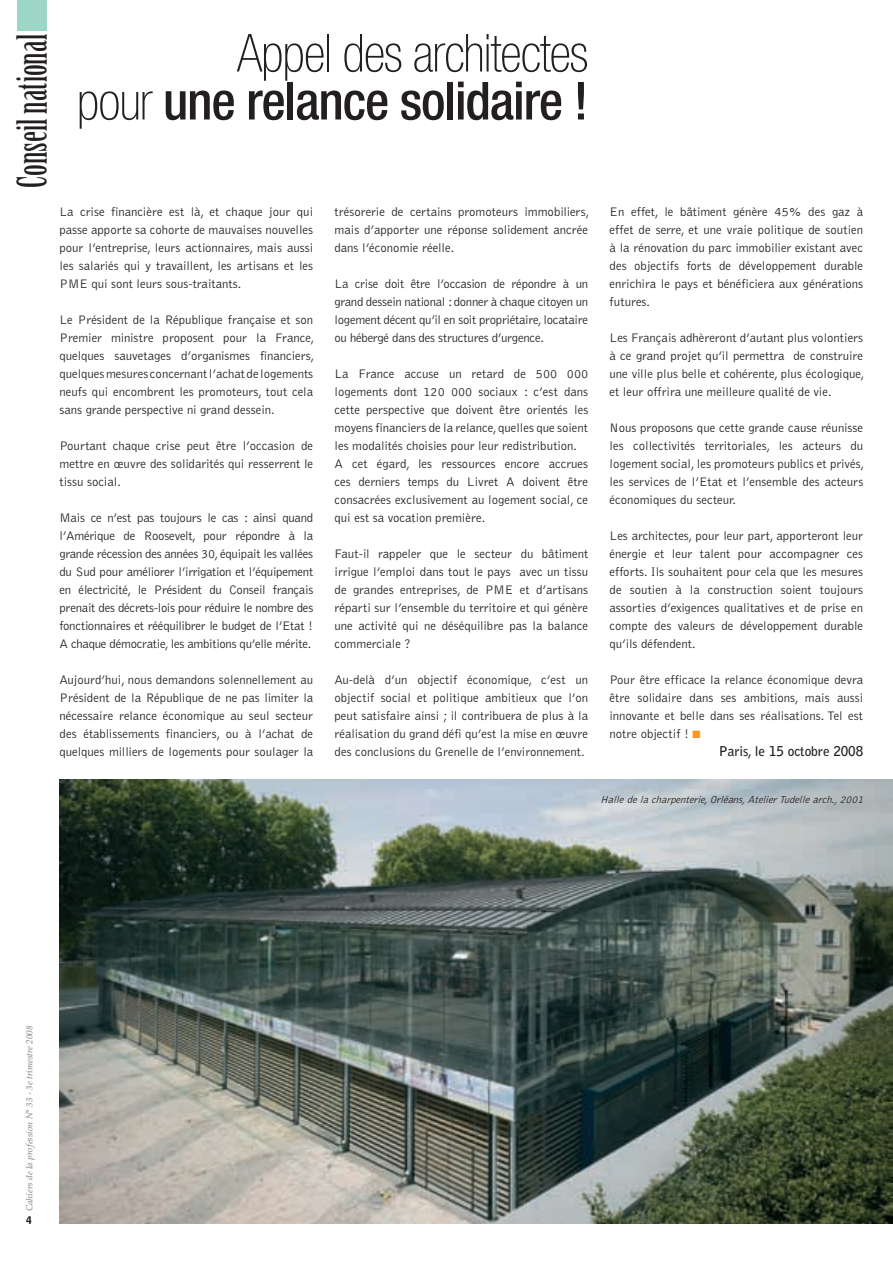
<style>
.page{position:relative;width:893px;height:1263px;background:#fff}
.page>*{position:absolute;margin:0;border:0;box-sizing:border-box;transform-origin:0 0}
.t1{font:100 condensed 52.5px/48px "Helvetica Neue";letter-spacing:-.02em;color:#231f20;text-align:right}
.t2{font:40.5px "Birch";color:#231f20}
.t3{font:700 13.5px "Bell Gothic";letter-spacing:-.01em;color:#231f20}
.t4{font:300 12.75px/18px "Bell Gothic";color:#231f20;text-align:justify}
.t5{font:italic 300 10.5px "Bell Gothic";color:#231f20}
.t6{font:900 10.5px "Bell Gothic";color:#231f20}
.t7{font:italic 500 9px "Palatino";color:#8e8f93}
.s1{font-weight:500}
.s2{color:#f7971d}
</style>
<div class="page">
<img style="left:60px;top:780px;width:833px;height:443px">
<div style="left:17px;top:0;width:30px;height:30px;background:#9ed6c6"></div>
<h2 class="t2" style="left:11px;top:188px;width:155px;rotate:-90deg">Conseil national</h2>
<h1 class="t1" style="left:77px;top:29px;width:513px">Appel des architectes<br>pour <span class="s1">une relance solidaire !</span></h1>
<p class="t4" style="left:60px;top:203px;width:255px">La crise financière est là, et chaque jour qui passe apporte sa cohorte de mauvaises nouvelles pour l’entreprise, leurs actionnaires, mais aussi les salariés qui y travaillent, les artisans et les PME qui sont leurs sous-traitants.</p>
<p class="t4" style="left:60px;top:311px;width:256px">Le Président de la République française et son Premier ministre proposent pour la France, quelques sauvetages d’organismes financiers, quelques mesures concernant l’achat de logements neufs qui encombrent les promoteurs, tout cela sans grande perspective ni grand dessein.</p>
<p class="t4" style="left:60px;top:437px;width:255px">Pourtant chaque crise peut être l’occasion de mettre en œuvre des solidarités qui resserrent le tissu social.</p>
<p class="t4" style="left:60px;top:509px;width:255px">Mais ce n’est pas toujours le cas : ainsi quand l’Amérique de Roosevelt, pour répondre à la grande récession des années 30, équipait les vallées du Sud pour améliorer l’irrigation et l’équipement en électricité, le Président du Conseil français prenait des décrets-lois pour réduire le nombre des fonctionnaires et rééquilibrer le budget de l’Etat !<br>A chaque démocratie, les ambitions qu’elle mérite.</p>
<p class="t4" style="left:60px;top:671px;width:255px">Aujourd’hui, nous demandons solennellement au Président de la République de ne pas limiter la nécessaire relance économique au seul secteur des établissements financiers, ou à l’achat de quelques milliers de logements pour soulager la</p>
<p class="t4" style="left:335px;top:203px;width:256px">trésorerie de certains promoteurs immobiliers, mais d’apporter une réponse solidement ancrée dans l’économie réelle.</p>
<p class="t4" style="left:335px;top:275px;width:255px">La crise doit être l’occasion de répondre à un grand dessein national : donner à chaque citoyen un logement décent qu’il en soit propriétaire, locataire ou hébergé dans des structures d’urgence.</p>
<p class="t4" style="left:335px;top:365px;width:255px;text-align:left">La France accuse un retard de 500 000 logements dont 120 000 sociaux : c’est dans cette perspective que doivent être orientés les moyens financiers de la relance, quelles que soient les modalités choisies pour leur redistribution.<br>A cet égard, les ressources encore accrues ces derniers temps du Livret A doivent être consacrées exclusivement au logement social, ce qui est sa vocation première.</p>
<p class="t4" style="left:335px;top:545px;width:255px">Faut-il rappeler que le secteur du bâtiment irrigue l’emploi dans tout le pays avec un tissu de grandes entreprises, de PME et d’artisans réparti sur l’ensemble du territoire et qui génère une activité qui ne déséquilibre pas la balance commerciale ?</p>
<p class="t4" style="left:335px;top:671px;width:255px">Au-delà d’un objectif économique, c’est un objectif social et politique ambitieux que l’on peut satisfaire ainsi ; il contribuera de plus à la réalisation du grand défi qu’est la mise en œuvre des conclusions du Grenelle de l’environnement.</p>
<p class="t4" style="left:609px;top:203px;width:255px">En effet, le bâtiment génère 45% des gaz à effet de serre, et une vraie politique de soutien à la rénovation du parc immobilier existant avec des objectifs forts de développement durable enrichira le pays et bénéficiera aux générations futures.</p>
<p class="t4" style="left:609px;top:329px;width:256px">Les Français adhèreront d’autant plus volontiers à ce grand projet qu’il permettra de construire une ville plus belle et cohérente, plus écologique, et leur offrira une meilleure qualité de vie.</p>
<p class="t4" style="left:609px;top:419px;width:256px">Nous proposons que cette grande cause réunisse les collectivités territoriales, les acteurs du logement social, les promoteurs publics et privés, les services de l’Etat et l’ensemble des acteurs économiques du secteur.</p>
<p class="t4" style="left:609px;top:527px;width:255px">Les architectes, pour leur part, apporteront leur énergie et leur talent pour accompagner ces efforts. Ils souhaitent pour cela que les mesures de soutien à la construction soient toujours assorties d’exigences qualitatives et de prise en compte des valeurs de développement durable qu’ils défendent.</p>
<p class="t4" style="left:609px;top:671px;width:255px">Pour être efficace la relance économique devra être solidaire dans ses ambitions, mais aussi innovante et belle dans ses réalisations. Tel est notre objectif ! <span class="s2">■</span></p>
<p class="t3" style="left:719px;top:743px;width:146px">Paris, le 15 octobre 2008</p>
<p class="t5" style="left:600px;top:794px;width:268px">Halledelacharpenterie,Orléans,AtelierTudellearch.,2001</p>
<p class="t7" style="left:24px;top:1211px;width:187px;rotate:-90deg">Cahiers de la profession N° 33 - 3e trimestre 2008</p>
<p class="t6" style="left:26px;top:1214px;width:7px">4</p>
</div>
